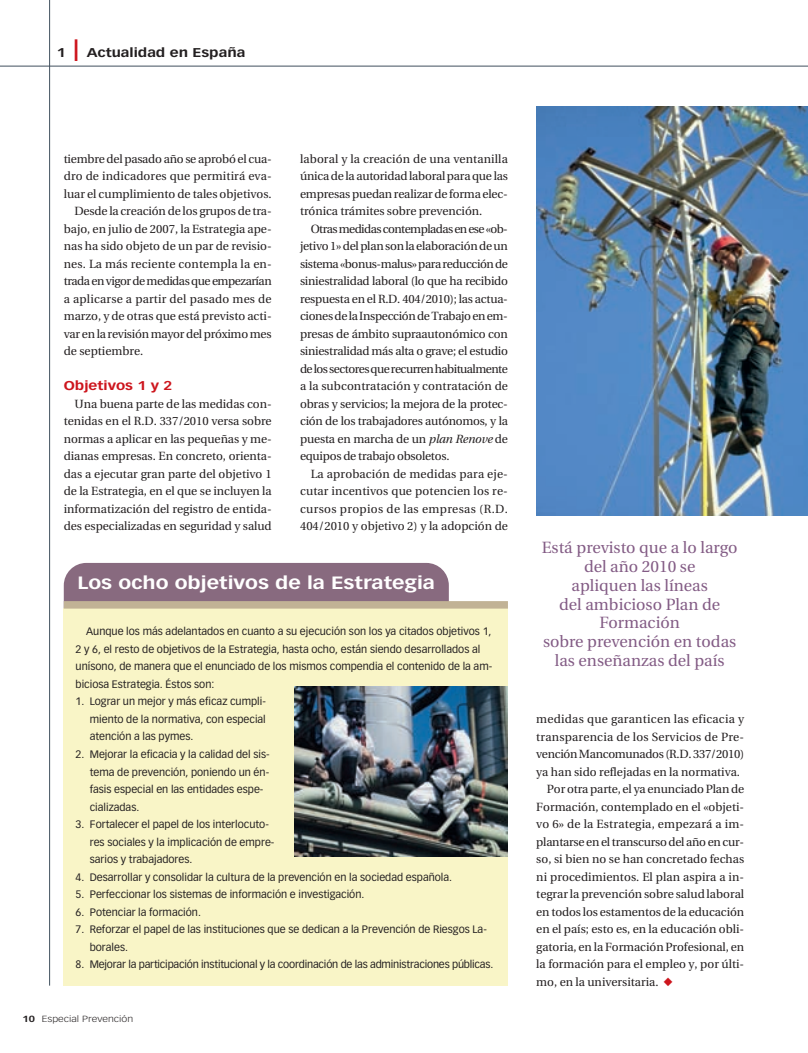
<style>
.page{position:relative;width:808px;height:1053px;background:#fff}
.page>*{position:absolute;margin:0;border:0;box-sizing:border-box;transform-origin:0 0}
.t1{font:700 17.5px "Vectora LT";color:#fff;scale:1.2 1}
.t2{font:16.25px/18.8px "Utopia";color:#835c85;text-align:center}
.t3{font:700 12.5px "Vectora LT";color:#231f20;scale:1.2 1}
.t4{font:700 12.5px "Vectora LT";color:#cd151d;scale:1.2 1}
.t5{font:11.88px/17.5px "Utopia";color:#231f20;text-align:justify}
.t6{font:11.88px "Utopia";letter-spacing:-.02em;color:#231f20}
.t7{font:11.88px "Utopia";letter-spacing:-.04em;color:#231f20}
.t8{font:11.88px "Utopia";letter-spacing:-.025em;color:#231f20}
.t9{font:11.88px "Utopia";letter-spacing:.02em;color:#231f20}
.t10{font:10.62px/17.5px "Vectora LT";color:#231f20}
.t11{font:300 8.75px "Vectora LT";color:#231f20;scale:1.2 1}
.s1{font-style:italic}
.s2{font-weight:700}
.s3{color:#cd151d}
</style>
<div class="page">
<hr style="left:0;top:66px;width:808px;height:1px;background:#41505e">
<hr style="left:49px;top:0;width:1px;height:985px;background:#41505e">
<div style="left:64px;top:563px;width:385px;height:76px;background:#886a7f;border-radius:22px"></div>
<div style="left:64px;top:608px;width:444px;height:377px;background:#f9f5c7"></div>
<div style="left:64px;top:601px;width:444px;height:7px;background:#c1b295"></div>
<img style="left:536px;top:107px;width:272px;height:408px">
<img style="left:295px;top:686px;width:213px;height:170px">
<p class="t3" style="left:57px;top:47px;width:9px">1</p>
<p class="t3" style="left:87px;top:47px;width:134px">Actualidad en España</p>
<p class="t6" style="left:64px;top:154px;width:209px">tiembre del pasado año se aprobó el cua-</p>
<p class="t5" style="left:64px;top:168px;width:209px">dro de indicadores que permitirá eva-</p>
<p class="t5" style="left:64px;top:186px;width:209px">luar el cumplimiento de tales objetivos.</p>
<p class="t5" style="left:74px;top:203px;width:199px">Desde la creación de los grupos de tra-</p>
<p class="t5" style="left:64px;top:221px;width:209px">bajo, en julio de 2007, la Estrategia ape-</p>
<p class="t5" style="left:64px;top:238px;width:209px">nas ha sido objeto de un par de revisio-</p>
<p class="t5" style="left:64px;top:256px;width:209px">nes. La más reciente contempla la en-</p>
<p class="t7" style="left:64px;top:276px;width:209px">trada en vigor de medidas que empezarían</p>
<p class="t5" style="left:64px;top:291px;width:209px">a aplicarse a partir del pasado mes de</p>
<p class="t5" style="left:64px;top:308px;width:209px">marzo, y de otras que está previsto acti-</p>
<p class="t6" style="left:64px;top:329px;width:209px">var en la revisión mayor del próximo mes</p>
<p class="t5" style="left:64px;top:343px;width:81px">de septiembre.</p>
<p class="t4" style="left:64px;top:380px;width:92px">Objetivos 1 y 2</p>
<p class="t5" style="left:64px;top:396px;width:209px;text-indent:11px">Una buena parte de las medidas con&shy;tenidas en el R.D. 337/2010 versa sobre normas a aplicar en las pequeñas y me&shy;dianas empresas. En concreto, orienta&shy;das a ejecutar gran parte del objetivo 1 de la Estrategia, en el que se incluyen la informatización del registro de entida&shy;des especializadas en seguridad y salud</p>
<p class="t5" style="left:300px;top:151px;width:209px">laboral y la creación de una ventanilla única de la autoridad laboral para que las empresas puedan realizar de forma elec&shy;trónica trámites sobre prevención.</p>
<p class="t5" style="left:300px;top:221px;width:209px;text-indent:11px">Otras medidas contempladas en ese «ob&shy;jetivo 1» del plan son la elaboración de un sistema «bonus-malus» para reducción de siniestralidad laboral (lo que ha recibido respuesta en el R.D. 404/2010); las actua&shy;ciones de la Inspección de Trabajo en em&shy;presas de ámbito supraautonómico con siniestralidad más alta o grave; el estudio de los sectores que recurren habitualmente a la subcontratación y contratación de obras y servicios; la mejora de la protec&shy;ción de los trabajadores autónomos, y la puesta en marcha de un <span class="s1">plan Renove</span> de equipos de trabajo obsoletos.</p>
<p class="t5" style="left:300px;top:466px;width:209px;text-indent:11px">La aprobación de medidas para eje&shy;cutar incentivos que potencien los re&shy;cursos propios de las empresas (R.D.<br>404/2010 y objetivo 2) y la adopción de</p>
<h1 class="t1" style="left:77px;top:575px;width:299px">Los ocho objetivos de la Estrategia</h1>
<p class="t10" style="left:76px;top:623px;width:418px;text-indent:11px">Aunque los más adelantados en cuanto a su ejecución son los ya citados objetivos 1, 2 y 6, el resto de objetivos de la Estrategia, hasta ocho, están siendo desarrollados al unísono, de manera que el enunciado de los mismos compendia el contenido de la am&shy;biciosa Estrategia. Éstos son:</p>
<p class="t10" style="left:90px;top:693px;width:178px;text-align:justify;text-indent:-14px">1. Lograr un mejor y más eficaz cumpli&shy;miento de la normativa, con especial atención a las pymes.</p>
<p class="t10" style="left:90px;top:746px;width:181px;text-indent:-14px">2. Mejorar la eficacia y la calidad del sis&shy;tema de prevención, poniendo un én&shy;fasis especial en las entidades espe&shy;cializadas.</p>
<p class="t10" style="left:90px;top:816px;width:186px;text-indent:-14px">3. Fortalecer el papel de los interlocuto&shy;res sociales y la implicación de empre&shy;sarios y trabajadores.</p>
<p class="t10" style="left:76px;top:868px;width:378px">4. Desarrollar y consolidar la cultura de la prevención en la sociedad española.</p>
<p class="t10" style="left:76px;top:886px;width:290px">5. Perfeccionar los sistemas de información e investigación.</p>
<p class="t10" style="left:76px;top:903px;width:127px">6. Potenciar la formación.</p>
<p class="t10" style="left:90px;top:921px;width:399px;text-indent:-14px">7. Reforzar el papel de las instituciones que se dedican a la Prevención de Riesgos La&shy;borales.</p>
<p class="t10" style="left:76px;top:956px;width:419px">8. Mejorar la participación institucional y la coordinación de las administraciones públicas.</p>
<p class="t11" style="left:23px;top:1015px;width:94px"><span class="s2">10</span> Especial Prevención</p>
<h2 class="t2" style="left:542px;top:540px;width:197px">Está previsto que a lo largo del año 2010 se<br>apliquen las líneas<br>del ambicioso Plan de<br>Formación<br>sobre prevención en todas las enseñanzas del país</h2>
<p class="t9" style="left:536px;top:714px;width:209px">medidas que garanticen las eficacia y</p>
<p class="t5" style="left:536px;top:728px;width:209px">transparencia de los Servicios de Pre-</p>
<p class="t8" style="left:536px;top:749px;width:209px">vención Mancomunados (R.D. 337/2010)</p>
<p class="t5" style="left:536px;top:763px;width:205px">ya han sido reflejadas en la normativa.</p>
<p class="t5" style="left:547px;top:781px;width:199px">Por otra parte, el ya enunciado Plan de</p>
<p class="t5" style="left:536px;top:798px;width:209px">Formación, contemplado en el «objeti-</p>
<p class="t5" style="left:536px;top:816px;width:209px">vo 6» de la Estrategia, empezará a im-</p>
<p class="t6" style="left:536px;top:836px;width:209px">plantarse en el transcurso del año en cur-</p>
<p class="t5" style="left:536px;top:851px;width:209px">so, si bien no se han concretado fechas</p>
<p class="t5" style="left:536px;top:868px;width:209px">ni procedimientos. El plan aspira a in-</p>
<p class="t5" style="left:536px;top:886px;width:209px">tegrar la prevención sobre salud laboral</p>
<p class="t5" style="left:536px;top:903px;width:209px">en todos los estamentos de la educación</p>
<p class="t5" style="left:536px;top:921px;width:209px">en el país; esto es, en la educación obli-</p>
<p class="t5" style="left:536px;top:938px;width:209px">gatoria, en la Formación Profesional, en</p>
<p class="t5" style="left:536px;top:956px;width:209px">la formación para el empleo y, por últi-</p>
<p class="t5" style="left:536px;top:973px;width:138px">mo, en la universitaria. <span class="s3">◆</span></p>
</div>
